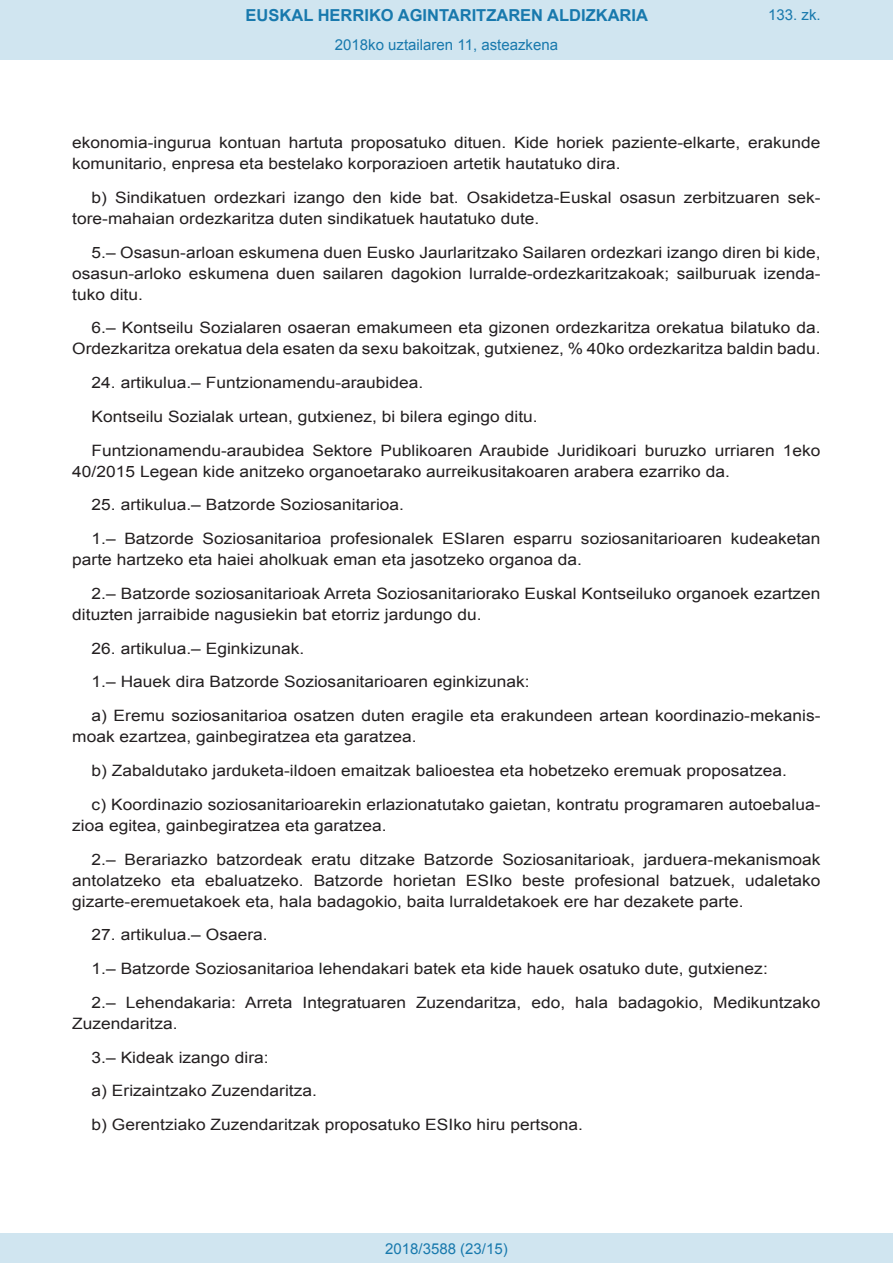
<style>
.page{position:relative;width:893px;height:1263px;background:#fff}
.page>*{position:absolute;margin:0;border:0;box-sizing:border-box;transform-origin:0 0}
.t1{font:700 16.5px "Arial";color:#1879ad}
.BOPVDetalle{font:15.6px/21px "Arial";color:#231f20;scale:1.11 1}
.Paginacion_Centro{font:15px "Arial";color:#1879ad}
</style>
<div class="page">
<div style="left:0;top:0;width:893px;height:60px;background:#d0e5f0"></div>
<div style="left:0;top:1233px;width:893px;height:30px;background:#d0e5f0"></div>
<p class="t1" style="left:246px;top:4px;width:404px">EUSKAL HERRIKO AGINTARITZAREN ALDIZKARIA</p>
<p class="Paginacion_Centro" style="left:335px;top:35px;width:225px">2018ko uztailaren 11, asteazkena</p>
<p class="Paginacion_Centro" style="left:768px;top:5px;width:54px">133. zk.</p>
<p class="BOPVDetalle" style="left:72px;top:132px;width:676px">ekonomia-ingurua kontuan hartuta proposatuko dituen. Kide horiek paziente-elkarte, erakunde komunitario, enpresa eta bestelako korporazioen artetik hautatuko dira.</p>
<p class="BOPVDetalle" style="left:72px;top:187px;width:676px;text-indent:19px">b) Sindikatuen ordezkari izango den kide bat. Osakidetza-Euskal osasun zerbitzuaren sek&shy;tore-mahaian ordezkaritza duten sindikatuek hautatuko dute.</p>
<p class="BOPVDetalle" style="left:72px;top:242px;width:676px;text-align:justify;text-indent:19px">5.– Osasun-arloan eskumena duen Eusko Jaurlaritzako Sailaren ordezkari izango diren bi kide, osasun-arloko eskumena duen sailaren dagokion lurralde-ordezkaritzakoak; sailburuak izenda&shy;tuko ditu.</p>
<p class="BOPVDetalle" style="left:72px;top:318px;width:676px;text-align:right">6.– Kontseilu Sozialaren osaeran emakumeen eta gizonen ordezkaritza orekatua bilatuko da.<br>Ordezkaritza orekatua dela esaten da sexu bakoitzak, gutxienez, % 40ko ordezkaritza baldin badu.</p>
<p class="BOPVDetalle" style="left:92px;top:372px;width:300px">24. artikulua.– Funtzionamendu-araubidea.</p>
<p class="BOPVDetalle" style="left:92px;top:406px;width:403px">Kontseilu Sozialak urtean, gutxienez, bi bilera egingo ditu.</p>
<p class="BOPVDetalle" style="left:72px;top:440px;width:676px;text-indent:19px">Funtzionamendu-araubidea Sektore Publikoaren Araubide Juridikoari buruzko urriaren 1eko<br>40/2015 Legean kide anitzeko organoetarako aurreikusitakoaren arabera ezarriko da.</p>
<p class="BOPVDetalle" style="left:92px;top:495px;width:283px">25. artikulua.– Batzorde Soziosanitarioa.</p>
<p class="BOPVDetalle" style="left:72px;top:528px;width:676px;text-indent:19px">1.– Batzorde Soziosanitarioa profesionalek ESIaren esparru soziosanitarioaren kudeaketan parte hartzeko eta haiei aholkuak eman eta jasotzeko organoa da.</p>
<p class="BOPVDetalle" style="left:72px;top:583px;width:676px;text-indent:19px">2.– Batzorde soziosanitarioak Arreta Soziosanitariorako Euskal Kontseiluko organoek ezartzen dituzten jarraibide nagusiekin bat etorriz jardungo du.</p>
<p class="BOPVDetalle" style="left:92px;top:638px;width:193px">26. artikulua.– Eginkizunak.</p>
<p class="BOPVDetalle" style="left:92px;top:672px;width:396px">1.– Hauek dira Batzorde Soziosanitarioaren eginkizunak:</p>
<p class="BOPVDetalle" style="left:72px;top:705px;width:676px;text-indent:19px">a) Eremu soziosanitarioa osatzen duten eragile eta erakundeen artean koordinazio-mekanis&shy;moak ezartzea, gainbegiratzea eta garatzea.</p>
<p class="BOPVDetalle" style="left:92px;top:760px;width:628px">b) Zabaldutako jarduketa-ildoen emaitzak balioestea eta hobetzeko eremuak proposatzea.</p>
<p class="BOPVDetalle" style="left:72px;top:794px;width:676px;text-indent:19px">c) Koordinazio soziosanitarioarekin erlazionatutako gaietan, kontratu programaren autoebalua&shy;zioa egitea, gainbegiratzea eta garatzea.</p>
<p class="BOPVDetalle" style="left:72px;top:849px;width:676px;text-align:justify;text-indent:19px">2.– Berariazko batzordeak eratu ditzake Batzorde Soziosanitarioak, jarduera-mekanismoak antolatzeko eta ebaluatzeko. Batzorde horietan ESIko beste profesional batzuek, udaletako gizarte-eremuetakoek eta, hala badagokio, baita lurraldetakoek ere har dezakete parte.</p>
<p class="BOPVDetalle" style="left:92px;top:924px;width:160px">27. artikulua.– Osaera.</p>
<p class="BOPVDetalle" style="left:92px;top:958px;width:611px">1.– Batzorde Soziosanitarioa lehendakari batek eta kide hauek osatuko dute, gutxienez:</p>
<p class="BOPVDetalle" style="left:72px;top:992px;width:676px;text-indent:19px">2.– Lehendakaria: Arreta Integratuaren Zuzendaritza, edo, hala badagokio, Medikuntzako<br>Zuzendaritza.</p>
<p class="BOPVDetalle" style="left:92px;top:1047px;width:161px">3.– Kideak izango dira:</p>
<p class="BOPVDetalle" style="left:92px;top:1080px;width:204px">a) Erizaintzako Zuzendaritza.</p>
<p class="BOPVDetalle" style="left:92px;top:1114px;width:444px">b) Gerentziako Zuzendaritzak proposatuko ESIko hiru pertsona.</p>
<p class="Paginacion_Centro" style="left:385px;top:1238px;width:124px">2018/3588 (23/15)</p>
</div>
